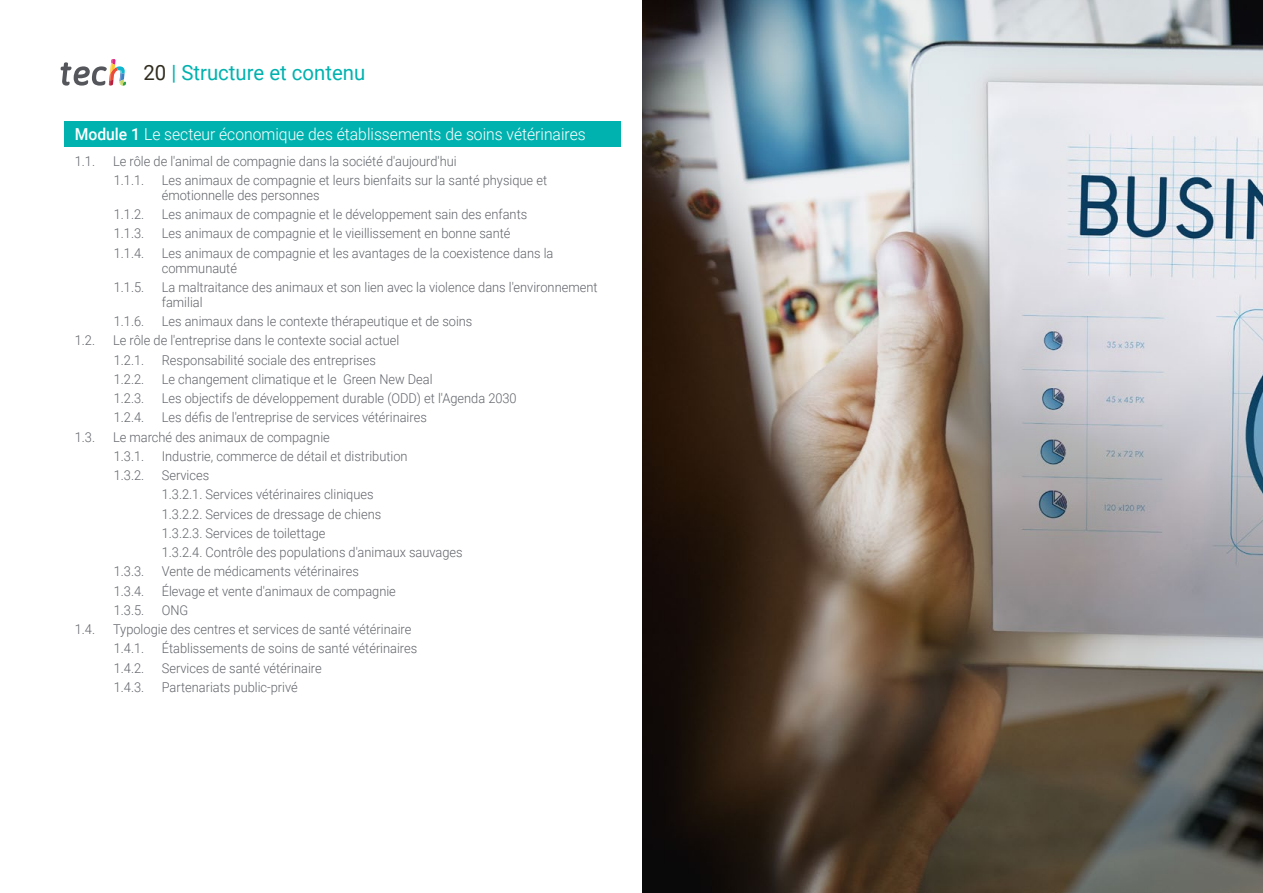
<style>
.page{position:relative;width:1263px;height:893px;background:#fff}
.page>*{position:absolute;margin:0;border:0;box-sizing:border-box;transform-origin:0 0}
.t1{font:21px "Roboto";color:#00b2af}
.t2{font:300 16.5px "Roboto";color:#fff;scale:.95 1}
.t3{font:300 13.5px/19.2px "Roboto";color:#61646a;scale:.95 1}
.s1{color:#312e20}
.s2{font-weight:500}
</style>
<div class="page">
<div style="left:64px;top:121px;width:557px;height:25px;background:#00b2af"></div>
<svg style="left:61px;top:59px;width:65px;height:27px"></svg>
<img style="left:642px;top:0;width:621px;height:893px">
<h1 class="t1" style="left:144px;top:57px;width:223px"><span class="s1">20</span> | Structure et contenu</h1>
<p class="t2" style="left:75px;top:123px;width:539px"><span class="s2">Module 1</span> Le secteur économique des établissements de soins vétérinaires</p>
<p class="t3" style="left:75px;top:151px;width:23px">1.1.</p>
<p class="t3" style="left:113px;top:151px;width:363px">Le rôle de l'animal de compagnie dans la société d'aujourd'hui<br>1.1.1.</p>
<p class="t3" style="left:162px;top:172px;width:407px;line-height:15px">Les animaux de compagnie et leurs bienfaits sur la santé physique et émotionnelle des personnes</p>
<p class="t3" style="left:114px;top:204px;width:34px">1.1.2.</p>
<p class="t3" style="left:162px;top:204px;width:386px">Les animaux de compagnie et le développement sain des enfants</p>
<p class="t3" style="left:114px;top:223px;width:34px">1.1.3.</p>
<p class="t3" style="left:162px;top:223px;width:369px">Les animaux de compagnie et le vieillissement en bonne santé</p>
<p class="t3" style="left:114px;top:243px;width:34px">1.1.4.</p>
<p class="t3" style="left:162px;top:245px;width:414px;line-height:15px">Les animaux de compagnie et les avantages de la coexistence dans la communauté</p>
<p class="t3" style="left:114px;top:277px;width:34px">1.1.5.</p>
<p class="t3" style="left:162px;top:279px;width:460px;line-height:15px">La maltraitance des animaux et son lien avec la violence dans l'environnement familial</p>
<p class="t3" style="left:114px;top:311px;width:34px">1.1.6.</p>
<p class="t3" style="left:162px;top:311px;width:328px">Les animaux dans le contexte thérapeutique et de soins</p>
<p class="t3" style="left:75px;top:330px;width:23px">1.2.</p>
<p class="t3" style="left:113px;top:330px;width:303px">Le rôle de l'entreprise dans le contexte social actuel<br>1.2.1.</p>
<p class="t3" style="left:162px;top:350px;width:227px">Responsabilité sociale des entreprises</p>
<p class="t3" style="left:114px;top:369px;width:34px">1.2.2.</p>
<p class="t3" style="left:162px;top:369px;width:287px">Le changement climatique et le Green New Deal</p>
<p class="t3" style="left:114px;top:388px;width:34px">1.2.3.</p>
<p class="t3" style="left:162px;top:388px;width:375px">Les objectifs de développement durable (ODD) et l'Agenda 2030</p>
<p class="t3" style="left:114px;top:407px;width:34px">1.2.4.</p>
<p class="t3" style="left:162px;top:407px;width:280px">Les défis de l'entreprise de services vétérinaires</p>
<p class="t3" style="left:75px;top:427px;width:23px">1.3.</p>
<p class="t3" style="left:113px;top:427px;width:230px">Le marché des animaux de compagnie<br>1.3.1.</p>
<p class="t3" style="left:162px;top:446px;width:260px">Industrie, commerce de détail et distribution</p>
<p class="t3" style="left:114px;top:465px;width:34px">1.3.2.</p>
<p class="t3" style="left:162px;top:465px;width:318px">Services<br>1.3.2.1. Services vétérinaires cliniques<br>1.3.2.2. Services de dressage de chiens<br>1.3.2.3. Services de toilettage<br>1.3.2.4. Contrôle des populations d'animaux sauvages</p>
<p class="t3" style="left:114px;top:561px;width:34px">1.3.3.</p>
<p class="t3" style="left:162px;top:561px;width:209px">Vente de médicaments vétérinaires</p>
<p class="t3" style="left:114px;top:581px;width:34px">1.3.4.</p>
<p class="t3" style="left:162px;top:581px;width:248px">Élevage et vente d'animaux de compagnie</p>
<p class="t3" style="left:114px;top:600px;width:34px">1.3.5.</p>
<p class="t3" style="left:162px;top:600px;width:29px">ONG</p>
<p class="t3" style="left:75px;top:619px;width:23px">1.4.</p>
<p class="t3" style="left:113px;top:619px;width:315px">Typologie des centres et services de santé vétérinaire<br>1.4.1.</p>
<p class="t3" style="left:162px;top:638px;width:270px">Établissements de soins de santé vétérinaires</p>
<p class="t3" style="left:114px;top:658px;width:34px">1.4.2.</p>
<p class="t3" style="left:162px;top:658px;width:170px">Services de santé vétérinaire</p>
<p class="t3" style="left:114px;top:677px;width:34px">1.4.3.</p>
<p class="t3" style="left:162px;top:677px;width:145px">Partenariats public-privé</p>
</div>
